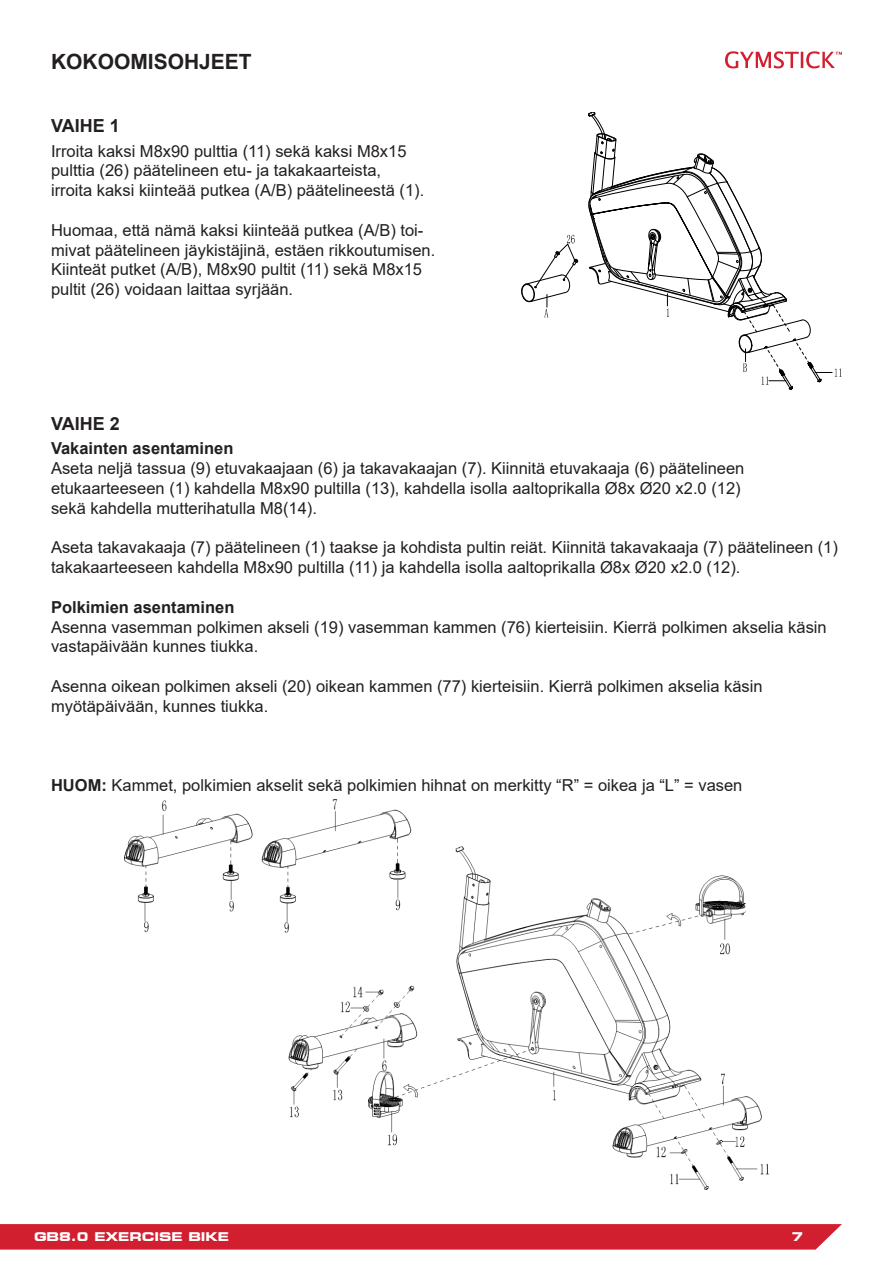
<style>
.page{position:relative;width:893px;height:1263px;background:#fff}
.page>*{position:absolute;margin:0;border:0;box-sizing:border-box;transform-origin:0 0}
.t1{font:700 21px "Arial";color:#231f20}
.t2{font:700 18px "Arial";color:#231f20}
.t3{font:16.5px/19.8px "Arial";color:#231f20}
.t4{font:700 16.5px "Arial";color:#231f20}
.t5{font:700 expanded 12px "Square 721 BT";color:#fff}
.s1{font-weight:700}
</style>
<div class="page">
<div style="left:0;top:1224px;width:842px;height:25px;background:#d21f2f"></div>
<svg style="left:725px;top:51px;width:117px;height:17px"></svg>
<svg style="left:521px;top:235px;width:57px;height:82px"></svg>
<svg style="left:588px;top:112px;width:254px;height:278px"></svg>
<img style="left:125px;top:799px;width:643px;height:390px">
<p class="t1" style="left:51px;top:46px;width:202px">KOKOOMISOHJEET</p>
<p class="t2" style="left:51px;top:113px;width:70px">VAIHE 1</p>
<p class="t3" style="left:51px;top:141px;width:357px">Irroita kaksi M8x90 pulttia (11) sekä kaksi M8x15</p>
<p class="t3" style="left:51px;top:161px;width:332px">pulttia (26) päätelineen etu- ja takakaarteista,</p>
<p class="t3" style="left:51px;top:180px;width:375px">irroita kaksi kiinteää putkea (A/B) päätelineestä (1).</p>
<p class="t3" style="left:51px;top:220px;width:386px">Huomaa, että nämä kaksi kiinteää putkea (A/B) toi&shy;mivat päätelineen jäykistäjinä, estäen rikkoutumisen.<br>Kiinteät putket (A/B), M8x90 pultit (11) sekä M8x15 pultit (26) voidaan laittaa syrjään.</p>
<p class="t2" style="left:51px;top:411px;width:70px">VAIHE 2</p>
<p class="t4" style="left:51px;top:437px;width:184px">Vakainten asentaminen</p>
<p class="t3" style="left:51px;top:458px;width:695px">Aseta neljä tassua (9) etuvakaajaan (6) ja takavakaajan (7). Kiinnitä etuvakaaja (6) päätelineen</p>
<p class="t3" style="left:51px;top:478px;width:691px">etukaarteeseen (1) kahdella M8x90 pultilla (13), kahdella isolla aaltoprikalla Ø8x Ø20 x2.0 (12)</p>
<p class="t3" style="left:51px;top:498px;width:267px">sekä kahdella mutterihatulla M8(14).</p>
<p class="t3" style="left:51px;top:537px;width:788px">Aseta takavakaaja (7) päätelineen (1) taakse ja kohdista pultin reiät. Kiinnitä takavakaaja (7) päätelineen (1) takakaarteeseen kahdella M8x90 pultilla (11) ja kahdella isolla aaltoprikalla Ø8x Ø20 x2.0 (12).</p>
<p class="t4" style="left:51px;top:595px;width:185px">Polkimien asentaminen</p>
<p class="t3" style="left:51px;top:617px;width:777px">Asenna vasemman polkimen akseli (19) vasemman kammen (76) kierteisiin. Kierrä polkimen akselia käsin vastapäivään kunnes tiukka.</p>
<p class="t3" style="left:51px;top:676px;width:713px">Asenna oikean polkimen akseli (20) oikean kammen (77) kierteisiin. Kierrä polkimen akselia käsin</p>
<p class="t3" style="left:51px;top:696px;width:219px">myötäpäivään, kunnes tiukka.</p>
<p class="t3" style="left:51px;top:775px;width:693px"><span class="s1">HUOM:</span> Kammet, polkimien akselit sekä polkimien hihnat on merkitty “R” = oikea ja “L” = vasen</p>
<p class="t5" style="left:34px;top:1230px;width:197px">GB8.0 EXERCISE BIKE</p>
<p class="t5" style="left:791px;top:1230px;width:13px">7</p>
</div>
